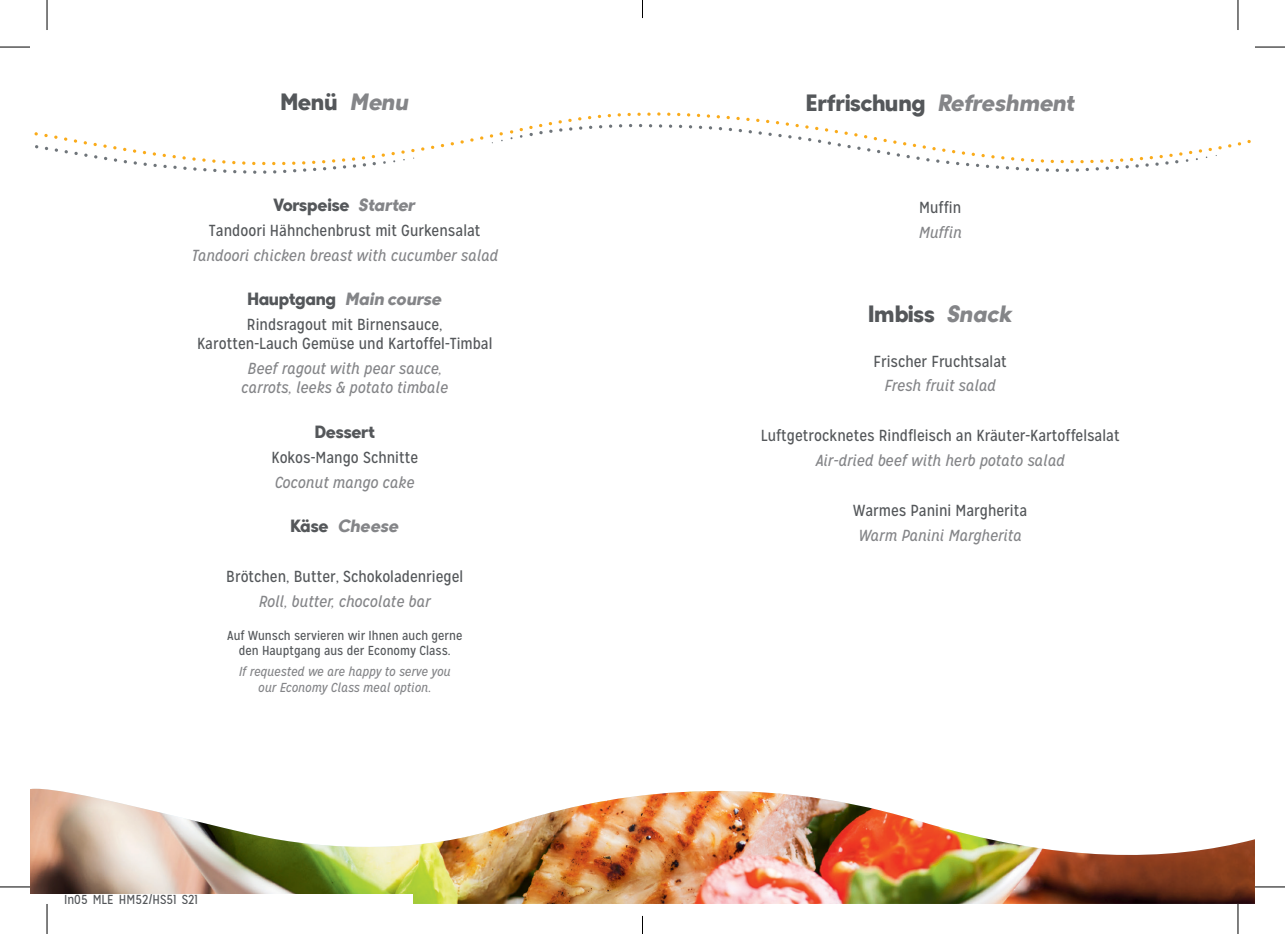
<style>
.page{position:relative;width:1285px;height:934px;background:#fff}
.page>*{position:absolute;margin:0;border:0;box-sizing:border-box;transform-origin:0 0}
.t1{font:900 24px "Thomas Headline";letter-spacing:-.015em;color:#54575a}
.t2{font:italic 900 18px "Thomas Headline";color:#848588}
.t3{font:900 18px "Thomas Headline";letter-spacing:-.02em;color:#54575a}
.t4{font:16px/19.2px "Mission Gothic";color:#54575a;text-align:center}
.t5{font:italic 16px/19.2px "Mission Gothic";color:#848588;text-align:center}
.t6{font:13px/15.6px "Mission Gothic";color:#54575a;text-align:center}
.t7{font:italic 13px/15.6px "Mission Gothic";color:#848588;text-align:center}
.s1{font-style:italic;color:#848588}
.s2{font-style:normal;color:#54575a}
</style>
<div class="page">
<img style="left:30px;top:788px;width:1225px;height:115px">
<svg style="left:34px;top:112px;width:1217px;height:62px"></svg>
<div style="left:30px;top:894px;width:382px;height:9px;background:#fff"></div>
<hr style="left:0;top:47px;width:30px;height:1px;background:#000">
<hr style="left:1255px;top:47px;width:30px;height:1px;background:#000">
<hr style="left:0;top:886px;width:30px;height:1px;background:#000">
<hr style="left:1255px;top:886px;width:30px;height:1px;background:#000">
<hr style="left:47px;top:0;width:1px;height:30px;background:#000">
<hr style="left:47px;top:903px;width:1px;height:30px;background:#000">
<hr style="left:1237px;top:0;width:1px;height:30px;background:#000">
<hr style="left:1237px;top:903px;width:1px;height:30px;background:#000">
<svg style="left:642px;top:0;width:1px;height:18px"></svg>
<svg style="left:642px;top:915px;width:1px;height:18px"></svg>
<h1 class="t1" style="left:280px;top:86px;width:131px">Menü <span class="s1">Menu</span></h1>
<p class="t3" style="left:274px;top:193px;width:143px">Vorspeise <span class="s1">Starter</span></p>
<p class="t4" style="left:209px;top:221px;width:273px">Tandoori Hähnchenbrust mit Gurkensalat</p>
<p class="t5" style="left:191px;top:246px;width:308px">Tandoori chicken breast with cucumber salad</p>
<p class="t2" style="left:247px;top:287px;width:197px"><span class="s2">Hauptgang</span> Main course</p>
<p class="t4" style="left:197px;top:315px;width:297px">Rindsragout mit Birnensauce,<br>Karotten-Lauch Gemüse und Kartoffel-Timbal</p>
<p class="t5" style="left:241px;top:359px;width:208px">Beef ragout with pear sauce, carrots, leeks &amp; potato timbale</p>
<p class="t3" style="left:315px;top:420px;width:62px">Dessert</p>
<p class="t4" style="left:271px;top:447px;width:148px">Kokos-Mango Schnitte</p>
<p class="t5" style="left:275px;top:472px;width:141px">Coconut mango cake</p>
<p class="t2" style="left:290px;top:514px;width:111px"><span class="s2">Käse</span> Cheese</p>
<p class="t4" style="left:226px;top:566px;width:238px">Brötchen, Butter, Schokoladenriegel</p>
<p class="t5" style="left:259px;top:591px;width:173px">Roll, butter, chocolate bar</p>
<p class="t6" style="left:227px;top:627px;width:237px">Auf Wunsch servieren wir Ihnen auch gerne den Hauptgang aus der Economy Class.</p>
<p class="t7" style="left:239px;top:663px;width:213px">If requested we are happy to serve you our Economy Class meal option.</p>
<p class="t6" style="left:64px;top:891px;width:135px">In05_MLE_HM52/HS51_S21</p>
<h1 class="t1" style="left:805px;top:87px;width:271px">Erfrischung <span class="s1">Refreshment</span></h1>
<p class="t4" style="left:919px;top:198px;width:44px">Muffin</p>
<p class="t5" style="left:918px;top:222px;width:45px">Muffin</p>
<h1 class="t1" style="left:868px;top:298px;width:146px">Imbiss <span class="s1">Snack</span></h1>
<p class="t4" style="left:873px;top:351px;width:135px">Frischer Fruchtsalat</p>
<p class="t5" style="left:884px;top:376px;width:113px">Fresh fruit salad</p>
<p class="t4" style="left:760px;top:426px;width:360px">Luftgetrocknetes Rindfleisch an Kräuter-Kartoffelsalat</p>
<p class="t5" style="left:815px;top:451px;width:250px">Air-dried beef with herb potato salad</p>
<p class="t4" style="left:853px;top:500px;width:175px">Warmes Panini Margherita</p>
<p class="t5" style="left:858px;top:525px;width:165px">Warm Panini Margherita</p>
</div>
